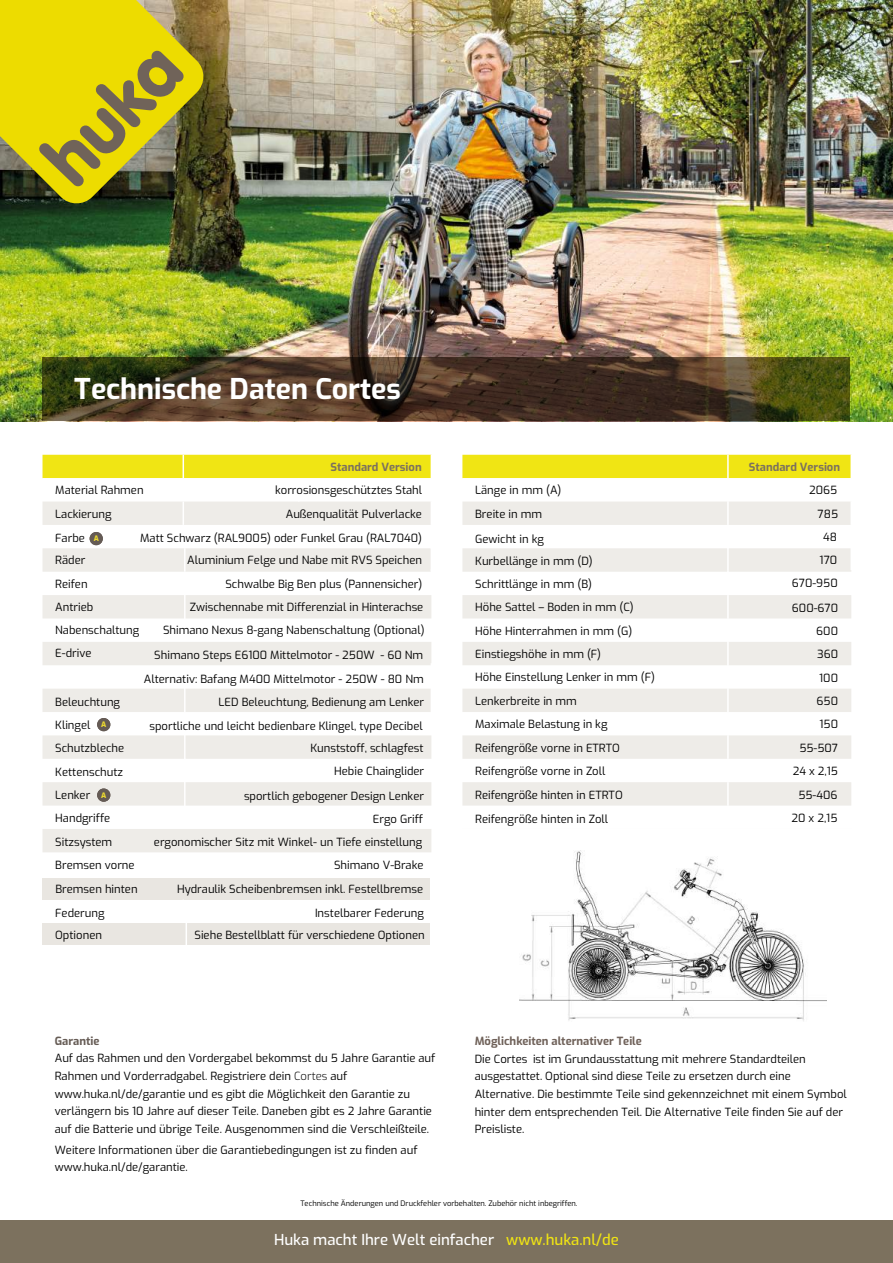
<style>
.page{position:relative;width:893px;height:1263px;background:#fff}
.page>*{position:absolute;margin:0;border:0;box-sizing:border-box;transform-origin:0 0}
.t1{font:700 28.5px "Exo";color:#fff}
.t2{font:500 15px "Exo";color:#fff}
.t3{font:11.25px/23.4px "Exo";color:#000}
.t4{font:11.25px/17.5px "Exo";color:#000;text-align:justify}
.t5{font:700 11.25px "Exo";color:#7c715e}
.t6{font:700 11.25px "Exo";color:#70625a}
.t7{font:700 11.25px "Exo";color:#665c55}
.t8{font:7.5px "Exo";color:#000}
.t9{font:800 7.5px "Exo";color:#edda30}
.s1{font-style:inherit}
.s2{font-weight:300}
.s3{color:#f0e413}
</style>
<div class="page">
<img style="left:0;top:1px;width:893px;height:420px">
<svg style="left:0;top:0;width:203px;height:203px;background:#b6a919"></svg>
<div style="left:0;top:1220px;width:893px;height:43px;background:#7c715e"></div>
<svg style="left:43px;top:357px;width:807px;height:64px;background:#483922"></svg>
<svg style="left:43px;top:595px;width:388px;height:257px;fill:#eeece8"></svg>
<hr style="left:184px;top:593px;width:2px;height:30px;background:#fff">
<div style="left:462px;top:455px;width:388px;height:23px;background:#f0e514"></div>
<svg style="left:462px;top:501px;width:389px;height:305px;fill:#eeece8"></svg>
<hr style="left:727px;top:455px;width:2px;height:23px;background:#fff">
<hr style="left:727px;top:501px;width:2px;height:24px;background:#fff">
<hr style="left:850px;top:501px;width:2px;height:24px;background:#fff">
<hr style="left:727px;top:525px;width:2px;height:23px;background:#fff">
<hr style="left:850px;top:525px;width:2px;height:23px;background:#fff">
<hr style="left:727px;top:547px;width:2px;height:23px;background:#fff">
<hr style="left:850px;top:547px;width:2px;height:23px;background:#fff">
<hr style="left:727px;top:570px;width:2px;height:24px;background:#fff">
<hr style="left:727px;top:595px;width:2px;height:23px;background:#fff">
<hr style="left:727px;top:618px;width:2px;height:24px;background:#fff">
<hr style="left:727px;top:642px;width:2px;height:23px;background:#fff">
<hr style="left:727px;top:665px;width:2px;height:24px;background:#fff">
<hr style="left:727px;top:689px;width:2px;height:23px;background:#fff">
<hr style="left:727px;top:712px;width:2px;height:23px;background:#fff">
<hr style="left:727px;top:735px;width:2px;height:24px;background:#fff">
<hr style="left:727px;top:759px;width:2px;height:23px;background:#fff">
<hr style="left:727px;top:782px;width:2px;height:23px;background:#fff">
<hr style="left:727px;top:805px;width:2px;height:24px;background:#fff">
<div style="left:43px;top:878px;width:387px;height:21px;background:#e9e6e1"></div>
<svg style="left:183px;top:681px;width:4px;height:138px"></svg>
<svg style="left:43px;top:455px;width:388px;height:117px"></svg>
<div style="left:90px;top:532px;width:13px;height:13px;background:#655b55;border-radius:50%"></div>
<div style="left:97px;top:788px;width:13px;height:14px;background:#655b55;border-radius:50%"></div>
<div style="left:97px;top:718px;width:13px;height:13px;background:#655b55;border-radius:50%"></div>
<img style="left:520px;top:850px;width:307px;height:171px">
<hr style="left:184px;top:548px;width:2px;height:24px;background:#fff">
<div style="left:43px;top:923px;width:387px;height:21px;background:#e9e6e1"></div>
<svg style="left:183px;top:923px;width:4px;height:22px"></svg>
<h1 class="t1" style="left:74px;top:367px;width:328px">Technische Daten Cortes</h1>
<p class="t5" style="left:331px;top:458px;width:93px">Standard Version</p>
<p class="t3" style="left:55px;top:478px;width:90px">Material Rahmen</p>
<p class="t3" style="left:275px;top:478px;width:149px">korrosionsgeschütztes Stahl</p>
<p class="t3" style="left:55px;top:501px;width:58px">Lackierung</p>
<p class="t3" style="left:286px;top:501px;width:138px"><span class="s1">A</span>ußenqualität Pulverlacke</p>
<p class="t3" style="left:55px;top:547px;width:32px">Räder</p>
<p class="t3" style="left:187px;top:547px;width:236px">Aluminium Felge und Nabe mit RVS Speichen</p>
<p class="t3" style="left:55px;top:525px;width:31px">Farbe</p>
<p class="t3" style="left:140px;top:525px;width:283px">Matt Schwarz (RAL9005) oder Funkel Grau (RAL7040)</p>
<p class="t9" style="left:94px;top:533px;width:7px">A</p>
<p class="t3" style="left:55px;top:571px;width:34px">Reifen</p>
<p class="t3" style="left:225px;top:571px;width:198px">Schwalbe Big Ben plus (<span class="s1">P</span>annensicher)</p>
<p class="t3" style="left:55px;top:594px;width:40px">Antrieb</p>
<p class="t3" style="left:190px;top:595px;width:235px">Zwischennabe mit Differenzial in Hinterachse</p>
<p class="t3" style="left:55px;top:618px;width:86px">Nabenschaltung</p>
<p class="t3" style="left:163px;top:618px;width:263px">Shimano Nexus 8-gang Nabenschaltung (<span class="s1">O</span>ptional)</p>
<p class="t4" style="left:55px;top:643px;width:38px">E-drive</p>
<p class="t3" style="left:154px;top:642px;width:270px">Shimano Steps E6100 Mittelmotor - 250W - 60 Nm</p>
<p class="t3" style="left:144px;top:666px;width:281px">Alternativ: Bafang M400 Mittelmotor - 250W - 80 Nm</p>
<p class="t3" style="left:55px;top:689px;width:66px">Beleuchtung</p>
<p class="t3" style="left:219px;top:689px;width:207px">LED Beleuchtung, Bedienung am Lenker</p>
<p class="t3" style="left:55px;top:712px;width:71px">Klingel<br>Schutzbleche</p>
<p class="t3" style="left:149px;top:713px;width:275px">sportlich<span class="s1">e</span> und leicht bedienbare Klingel, type Decibel</p>
<p class="t9" style="left:101px;top:719px;width:7px">A</p>
<p class="t3" style="left:310px;top:736px;width:115px">Kunststoff, schlagfest</p>
<p class="t3" style="left:55px;top:759px;width:69px">Kettenschutz</p>
<p class="t3" style="left:334px;top:759px;width:92px">Hebie Chainglider</p>
<p class="t3" style="left:55px;top:783px;width:37px">Lenker</p>
<p class="t3" style="left:244px;top:783px;width:182px">sportlich gebogener Design Lenker</p>
<p class="t3" style="left:55px;top:806px;width:56px">Handgriffe</p>
<p class="t3" style="left:373px;top:806px;width:52px">Ergo Griff</p>
<p class="t3" style="left:55px;top:829px;width:81px">Sitzsystem<br>Bremsen vorne</p>
<p class="t9" style="left:101px;top:789px;width:7px">A</p>
<p class="t3" style="left:154px;top:830px;width:270px">ergonomischer Sitz mit Winkel- un Tiefe einstellung</p>
<p class="t3" style="left:334px;top:853px;width:91px">Shimano <span class="s1">V</span>-<span class="s1">B</span>rake</p>
<p class="t3" style="left:55px;top:877px;width:84px">Bremsen hinten</p>
<p class="t3" style="left:177px;top:877px;width:248px">Hydraulik Scheibenbremsen inkl. Festellbremse</p>
<p class="t3" style="left:55px;top:922px;width:48px">Optionen</p>
<p class="t3" style="left:195px;top:922px;width:232px">Siehe Bestellblatt für verschiedene Optionen</p>
<p class="t3" style="left:55px;top:900px;width:51px">Federung</p>
<p class="t3" style="left:315px;top:901px;width:110px">Instelbarer Federung</p>
<p class="t7" style="left:55px;top:1032px;width:46px">Garantie</p>
<p class="t3" style="left:55px;top:1049px;width:382px;line-height:17.5px">Auf das Rahmen und den Vordergabel bekommst du 5 Jahre Garantie auf Rahmen und Vorderradgabel. Registriere dein <span class="s2">Cortes</span> auf www.huka.nl/de/garantie und es gibt die Möglichkeit den Garantie zu verlängern bis 10 Jahre auf dieser Teile. Daneben gibt es 2 Jahre Garantie auf die Batterie und übrige Teile. Ausgenommen sind die Verschleißteile.</p>
<p class="t3" style="left:55px;top:1140px;width:364px;line-height:17.5px">Weitere Informationen über die Garantiebedingungen ist zu finden auf www.huka.nl/de/garantie.</p>
<p class="t5" style="left:749px;top:458px;width:93px">Standard Version</p>
<p class="t3" style="left:475px;top:478px;width:88px">Länge in mm (A)</p>
<p class="t4" style="left:809px;top:481px;width:30px">20<span class="s1">65</span></p>
<p class="t3" style="left:475px;top:501px;width:68px">Breite in mm</p>
<p class="t3" style="left:818px;top:501px;width:22px"><span class="s1">7</span>85</p>
<p class="t4" style="left:475px;top:529px;width:70px">Gewicht in kg</p>
<p class="t4" style="left:823px;top:528px;width:15px">48</p>
<p class="t3" style="left:475px;top:548px;width:119px">Kurbellänge in mm (D)</p>
<p class="t4" style="left:820px;top:551px;width:19px">170</p>
<p class="t3" style="left:475px;top:571px;width:160px">Schrittlänge in mm (B)<br>Höhe Sattel – Boden in mm (C)</p>
<p class="t4" style="left:475px;top:621px;width:159px">Höhe Hinterrahmen in mm (G)</p>
<p class="t3" style="left:475px;top:642px;width:181px">Einstiegshöhe in mm (F)<br>Höhe Einstellung Lenker in mm (F)<br>Lenkerbreite in mm<br>Maximale <span class="s1">B</span>elastung in kg</p>
<p class="t4" style="left:792px;top:573px;width:47px">670-950</p>
<p class="t4" style="left:816px;top:596px;width:23px;line-height:23.2px;text-indent:-24px">600<span class="s1">-670<br></span>600<br>360</p>
<p class="t3" style="left:817px;top:665px;width:23px;text-align:justify">100<br>65<span class="s1">0<br>150</span></p>
<p class="t3" style="left:475px;top:736px;width:146px">Reifengröße vorne in ETRTO</p>
<p class="t4" style="left:799px;top:738px;width:40px">55-507</p>
<p class="t3" style="left:475px;top:758px;width:149px;line-height:23.9px">Reifengröße vorne in Zoll<br>Reifengröße hinten in ETRTO</p>
<p class="t4" style="left:791px;top:759px;width:48px;line-height:23.1px;text-align:center">24 x 2,15<br>55-406<br>20 x 2,15</p>
<p class="t3" style="left:475px;top:806px;width:135px">Reifengröße hinten in Zoll</p>
<p class="t6" style="left:475px;top:1033px;width:169px">Möglichkeiten alternativer Teile</p>
<p class="t4" style="left:475px;top:1049px;width:374px;text-align:left">Die Cortes ist im Grundausstattung mit mehrere Standardteilen ausgestattet. Optional sind diese Teile zu ersetzen durch eine Alternative. Die bestimmte Teile sind gekennzeichnet mit einem Symbol hinter dem entsprechenden Teil. Die Alternative Teile finden Sie auf der Preisliste.</p>
<p class="t8" style="left:300px;top:1198px;width:279px">Technische Änderungen und Druckfehler vorbehalten. Zubehör nicht inbegriffen.</p>
<h2 class="t2" style="left:274px;top:1228px;width:346px">Huka macht Ihre Welt einfacher <span class="s3">www.huka.nl/de</span></h2>
</div>
